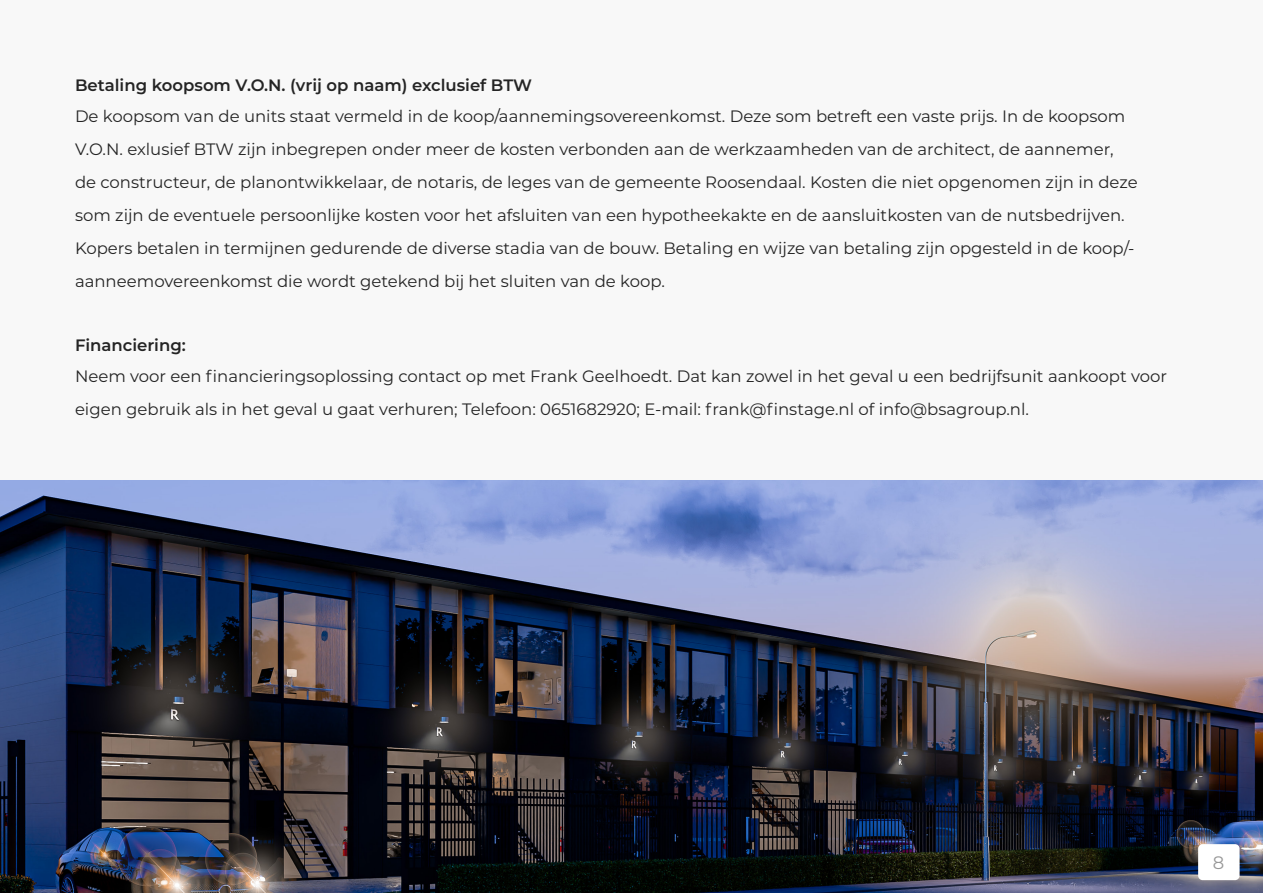
<style>
.page{position:relative;width:1263px;height:893px;background:#f8f8f8}
.page>*{position:absolute;margin:0;border:0;box-sizing:border-box;transform-origin:0 0}
.t1{font:18px "Montserrat";color:#979797}
.t2{font:16.5px/33px "Montserrat";color:#242424}
.t3{font:600 16.5px "Montserrat";color:#242424}
</style>
<div class="page">
<img style="left:0;top:480px;width:1263px;height:413px">
<div style="left:1198px;top:844px;width:41px;height:36px;background:#fff;border-radius:4px"></div>
<p class="t3" style="left:75px;top:73px;width:458px">Betaling koopsom V.O.N. (vrij op naam) exclusief BTW</p>
<p class="t2" style="left:75px;top:99px;width:1064px">De koopsom van de units staat vermeld in de koop/aannemingsovereenkomst. Deze som betreft een vaste prijs. In de koopsom V.O.N. exlusief BTW zijn inbegrepen onder meer de kosten verbonden aan de werkzaamheden van de architect, de aannemer, de constructeur, de planontwikkelaar, de notaris, de leges van de gemeente Roosendaal. Kosten die niet opgenomen zijn in deze som zijn de eventuele persoonlijke kosten voor het afsluiten van een hypotheekakte en de aansluitkosten van de nutsbedrijven.<br>Kopers betalen in termijnen gedurende de diverse stadia van de bouw. Betaling en wijze van betaling zijn opgesteld in de koop/- aanneemovereenkomst die wordt getekend bij het sluiten van de koop.</p>
<p class="t3" style="left:75px;top:334px;width:112px">Financiering:</p>
<p class="t2" style="left:75px;top:359px;width:1093px">Neem voor een financieringsoplossing contact op met Frank Geelhoedt. Dat kan zowel in het geval u een bedrijfsunit aankoopt voor eigen gebruik als in het geval u gaat verhuren; Telefoon: 0651682920; E-mail: frank@finstage.nl of info@bsagroup.nl.</p>
<p class="t1" style="left:1213px;top:850px;width:13px">8</p>
</div>
